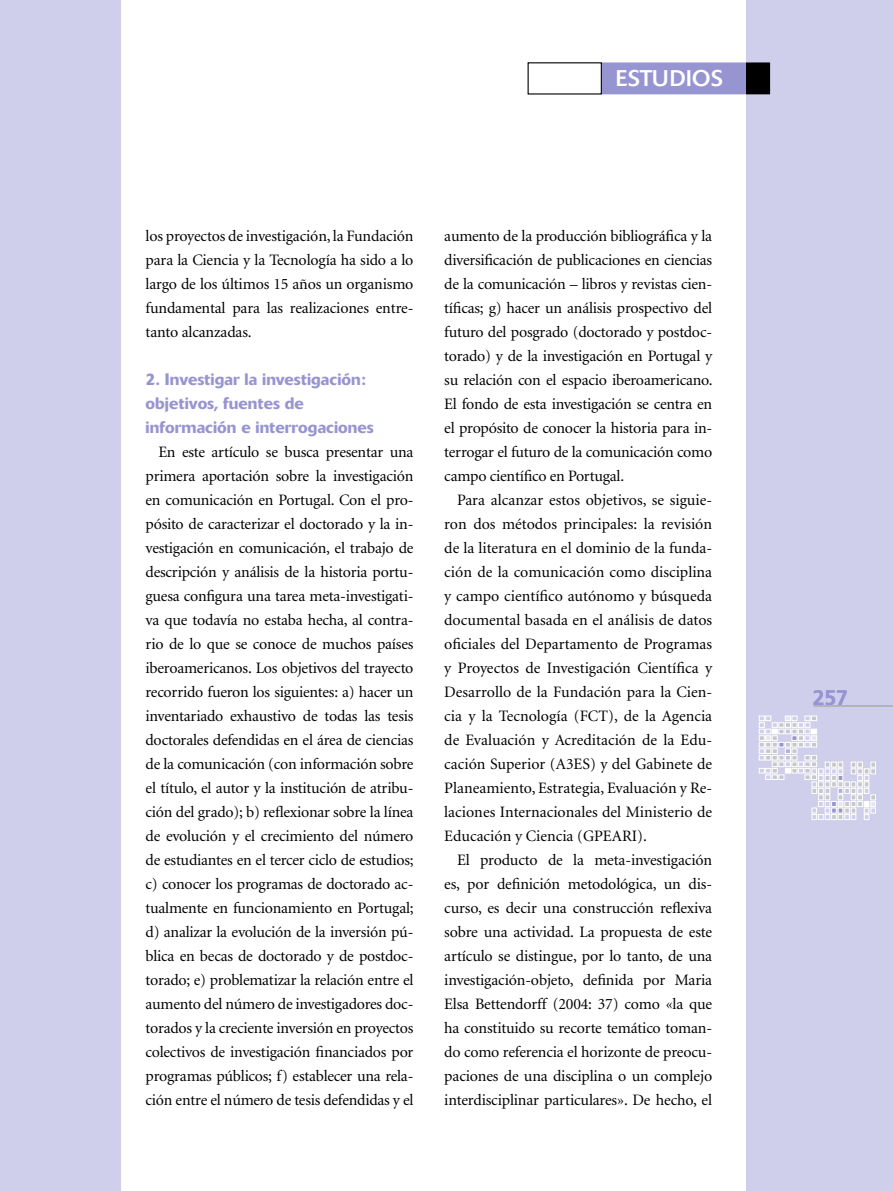
<style>
.page{position:relative;width:893px;height:1191px;background:#fff}
.page>*{position:absolute;margin:0;border:0;box-sizing:border-box;transform-origin:0 0}
.t1{font:22.5px "Delta";letter-spacing:.01em;color:#fff}
.t2{font:700 21px "Frutiger";color:#9794d2}
.t3{font:500 16.5px/24px "Delta";letter-spacing:.005em;color:#9794d2}
.t4{font:15.9px/24px "Minion";letter-spacing:-.01em;color:#000;text-align:justify}
</style>
<div class="page">
<div style="left:0;top:0;width:121px;height:1191px;background:#d0cfeb"></div>
<div style="left:746px;top:0;width:147px;height:1191px;background:#d0cfeb"></div>
<div style="left:602px;top:62px;width:144px;height:32px;background:#9794d2;border:2px solid #9794d2"></div>
<div style="left:746px;top:62px;width:24px;height:32px;background:#000"></div>
<hr style="left:814px;top:705px;width:79px;height:1px;background:#fff">
<svg style="left:755px;top:716px;width:121px;height:103px;background:#d8d8ec"></svg>
<h1 class="t1" style="left:616px;top:65px;width:109px">ESTUDIOS</h1>
<p class="t4" style="left:146px;top:224px;width:269px">los proyectos de investigación, la Fundación para la Ciencia y la Tecnología ha sido a lo largo de los últimos 15 años un organismo fundamental para las realizaciones entre&shy;tanto alcanzadas.</p>
<p class="t3" style="left:146px;top:367px;width:230px">2. Investigar la investigación: objetivos, fuentes de información e interrogaciones</p>
<p class="t4" style="left:146px;top:440px;width:270px;text-indent:13px">En este artículo se busca presentar una primera aportación sobre la investigación en comunicación en Portugal. Con el pro&shy;pósito de caracterizar el doctorado y la in&shy;vestigación en comunicación, el trabajo de descripción y análisis de la historia portu&shy;guesa configura una tarea meta-investigati&shy;va que todavía no estaba hecha, al contra&shy;rio de lo que se conoce de muchos países iberoamericanos. Los objetivos del trayecto recorrido fueron los siguientes: a) hacer un inventariado exhaustivo de todas las tesis doctorales defendidas en el área de ciencias de la comunicación (con información sobre el título, el autor y la institución de atribu&shy;ción del grado); b) reflexionar sobre la línea de evolución y el crecimiento del número de estudiantes en el tercer ciclo de estudios; c) conocer los programas de doctorado ac&shy;tualmente en funcionamiento en Portugal; d) analizar la evolución de la inversión pú&shy;blica en becas de doctorado y de postdoc&shy;torado; e) problematizar la relación entre el aumento del número de investigadores doc&shy;torados y la creciente inversión en proyectos colectivos de investigación financiados por programas públicos; f) establecer una rela&shy;ción entre el número de tesis defendidas y el</p>
<p class="t4" style="left:444px;top:224px;width:270px">aumento de la producción bibliográfica y la diversificación de publicaciones en ciencias de la comunicación – libros y revistas cien&shy;tíficas; g) hacer un análisis prospectivo del futuro del posgrado (doctorado y postdoc&shy;torado) y de la investigación en Portugal y su relación con el espacio iberoamericano.<br>El fondo de esta investigación se centra en el propósito de conocer la historia para in&shy;terrogar el futuro de la comunicación como campo científico en Portugal.</p>
<p class="t4" style="left:444px;top:488px;width:269px;text-indent:13px">Para alcanzar estos objetivos, se siguie&shy;ron dos métodos principales: la revisión de la literatura en el dominio de la funda&shy;ción de la comunicación como disciplina y campo científico autónomo y búsqueda documental basada en el análisis de datos oficiales del Departamento de Programas y Proyectos de Investigación Científica y Desarrollo de la Fundación para la Cien&shy;cia y la Tecnología (FCT), de la Agencia de Evaluación y Acreditación de la Edu&shy;cación Superior (A3ES) y del Gabinete de Planeamiento, Estrategia, Evaluación y Re&shy;laciones Internacionales del Ministerio de Educación y Ciencia (GPEARI).</p>
<p class="t4" style="left:444px;top:848px;width:269px;text-indent:13px">El producto de la meta-investigación es, por definición metodológica, un dis&shy;curso, es decir una construcción reflexiva sobre una actividad. La propuesta de este artículo se distingue, por lo tanto, de una investigación-objeto, definida por Maria Elsa Bettendorff (2004: 37) como «la que ha constituido su recorte temático toman&shy;do como referencia el horizonte de preocu&shy;paciones de una disciplina o un complejo interdisciplinar particulares». De hecho, el</p>
<h2 class="t2" style="left:813px;top:685px;width:37px">257</h2>
</div>
